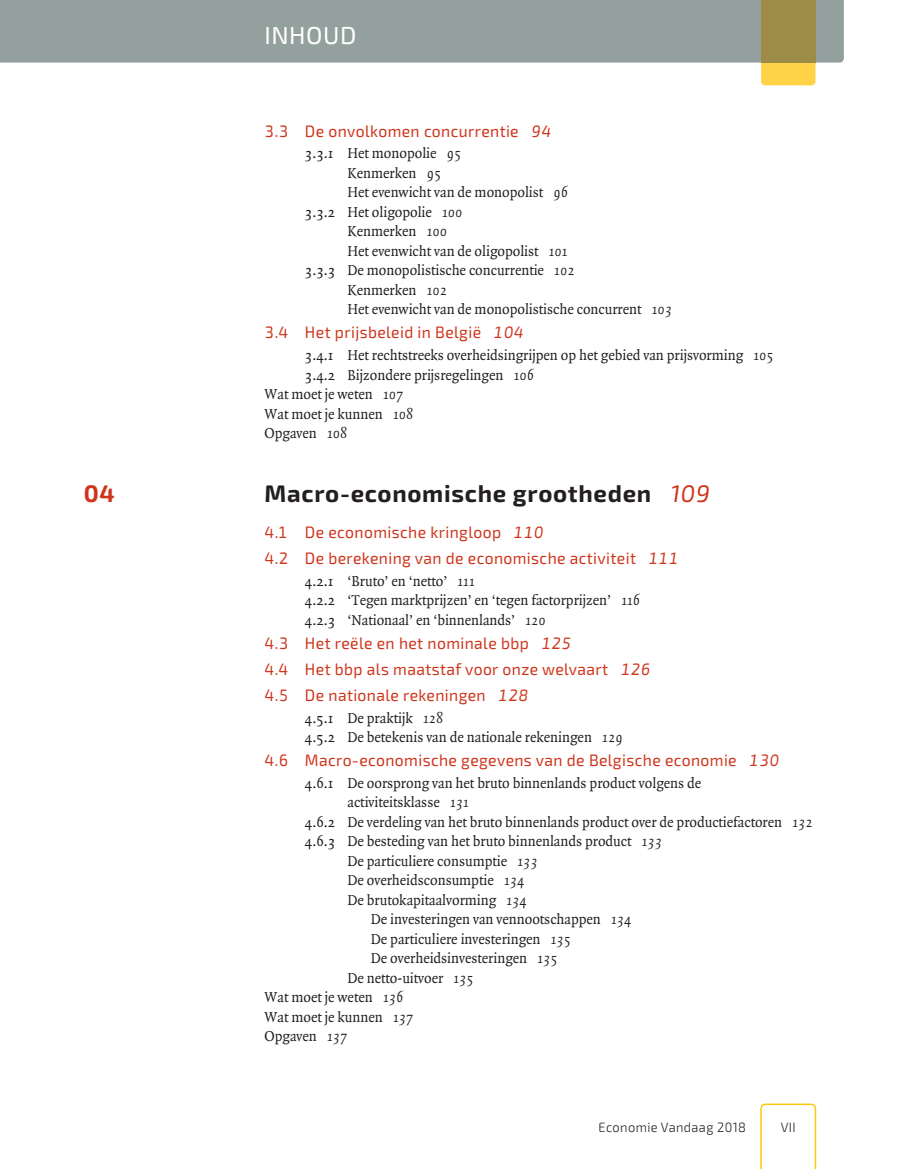
<style>
.page{position:relative;width:913px;height:1169px;background:#fff}
.page>*{position:absolute;margin:0;border:0;box-sizing:border-box;transform-origin:0 0}
.t1{font:24.6px "Exo 2";letter-spacing:.02em;color:#fff}
.t2{font:700 24px "Exo 2";letter-spacing:.03em;color:#231f20}
.t3{font:700 24px "Exo 2";color:#cf351c}
.t4{font:16.5px/26.2px "Exo 2";letter-spacing:.025em;color:#cf351c;scale:.95 1}
.t5{font:15.45px/19.5px "Quadraat";letter-spacing:-.005em;color:#231f20;scale:.95 1}
.t6{font:300 13.5px "Exo 2";letter-spacing:.03em;color:#231f20;scale:.95 1}
.s1{font-style:italic}
.s2{font-weight:400;font-style:italic;color:#cf351c}
</style>
<div class="page">
<div style="left:0;top:0;width:843px;height:63px;background:#94a09e"></div>
<svg style="left:761px;top:63px;width:54px;height:22px"></svg>
<div style="left:761px;top:0;width:54px;height:63px;background:#9c8c48"></div>
<svg style="left:760px;top:1103px;width:57px;height:65px"></svg>
<h1 class="t1" style="left:264px;top:18px;width:93px">INHOUD</h1>
<p class="t4" style="left:264px;top:117px;width:303px">3.3 De onvolkomen concurrentie <span class="s1">94</span></p>
<p class="t5" style="left:305px;top:144px;width:166px">3.3.1 Het monopolie <span class="s1">95</span></p>
<p class="t5" style="left:347px;top:164px;width:100px">Kenmerken <span class="s1">95</span></p>
<p class="t5" style="left:347px;top:183px;width:234px">Het evenwicht van de monopolist <span class="s1">96</span></p>
<p class="t5" style="left:305px;top:203px;width:167px">3.3.2 Het oligopolie <span class="s1">100</span></p>
<p class="t5" style="left:347px;top:222px;width:106px">Kenmerken <span class="s1">100</span></p>
<p class="t5" style="left:347px;top:242px;width:233px">Het evenwicht van de oligopolist <span class="s1">101</span></p>
<p class="t5" style="left:305px;top:261px;width:285px">3.3.3 De monopolistische concurrentie <span class="s1">102</span></p>
<p class="t5" style="left:347px;top:281px;width:106px">Kenmerken <span class="s1">102</span></p>
<p class="t5" style="left:347px;top:300px;width:343px">Het evenwicht van de monopolistische concurrent <span class="s1">103</span></p>
<p class="t4" style="left:264px;top:319px;width:274px">3.4 Het prijsbeleid in België <span class="s1">104</span></p>
<p class="t5" style="left:305px;top:346px;width:495px">3.4.1 Het rechtstreeks overheidsingrijpen op het gebied van prijsvorming <span class="s1">105</span></p>
<p class="t5" style="left:305px;top:365px;width:243px">3.4.2 Bijzondere prijsregelingen <span class="s1">106</span></p>
<p class="t5" style="left:264px;top:385px;width:148px">Wat moet je weten <span class="s1">107</span></p>
<p class="t5" style="left:264px;top:404px;width:158px">Wat moet je kunnen <span class="s1">108</span></p>
<p class="t5" style="left:264px;top:424px;width:89px">Opgaven <span class="s1">108</span></p>
<h2 class="t3" style="left:84px;top:475px;width:32px">04</h2>
<h2 class="t2" style="left:264px;top:475px;width:446px">Macro-economische grootheden <span class="s2">109</span></h2>
<p class="t4" style="left:264px;top:518px;width:437px">4.1 De economische kringloop <span class="s1">110<br></span>4.2 De berekening van de economische activiteit <span class="s1">111</span></p>
<p class="t5" style="left:305px;top:571px;width:354px">4.2.1 ‘Bruto’ en ‘netto’ <span class="s1">111<br></span>4.2.2 ‘Tegen marktprijzen’ en ‘tegen factorprijzen’ <span class="s1">116<br></span>4.2.3 ‘Nationaal’ en ‘binnenlands’ <span class="s1">120</span></p>
<p class="t4" style="left:264px;top:629px;width:408px">4.3 Het reële en het nominale bbp <span class="s1">125<br></span>4.4 Het bbp als maatstaf voor onze welvaart <span class="s1">126<br></span>4.5 De nationale rekeningen <span class="s1">128</span></p>
<p class="t5" style="left:305px;top:708px;width:336px">4.5.1 De praktijk <span class="s1">128<br></span>4.5.2 De betekenis van de nationale rekeningen <span class="s1">129</span></p>
<p class="t4" style="left:264px;top:746px;width:543px">4.6 Macro-economische gegevens van de Belgische economie <span class="s1">130</span></p>
<p class="t5" style="left:305px;top:773px;width:418px">4.6.1 De oorsprong van het bruto binnenlands product volgens de</p>
<p class="t5" style="left:347px;top:793px;width:129px">activiteitsklasse <span class="s1">131</span></p>
<p class="t5" style="left:305px;top:812px;width:536px">4.6.2 De verdeling van het bruto binnenlands product over de productiefactoren <span class="s1">132</span></p>
<p class="t5" style="left:305px;top:832px;width:377px">4.6.3 De besteding van het bruto binnenlands product <span class="s1">133</span></p>
<p class="t5" style="left:347px;top:851px;width:202px">De particuliere consumptie <span class="s1">133</span></p>
<p class="t5" style="left:347px;top:871px;width:188px">De overheidsconsumptie <span class="s1">134</span></p>
<p class="t5" style="left:347px;top:890px;width:190px">De brutokapitaalvorming <span class="s1">134</span></p>
<p class="t5" style="left:371px;top:910px;width:276px">De investeringen van vennootschappen <span class="s1">134</span></p>
<p class="t5" style="left:371px;top:929px;width:212px">De particuliere investeringen <span class="s1">135</span></p>
<p class="t5" style="left:371px;top:949px;width:198px">De overheidsinvesteringen <span class="s1">135</span></p>
<p class="t5" style="left:347px;top:968px;width:135px">De netto-uitvoer <span class="s1">135</span></p>
<p class="t5" style="left:264px;top:988px;width:148px">Wat moet je weten <span class="s1">136</span></p>
<p class="t5" style="left:264px;top:1007px;width:158px">Wat moet je kunnen <span class="s1">137</span></p>
<p class="t5" style="left:264px;top:1027px;width:89px">Opgaven <span class="s1">137</span></p>
<p class="t6" style="left:598px;top:1117px;width:156px">Economie Vandaag 2018</p>
<p class="t6" style="left:780px;top:1117px;width:17px">VII</p>
</div>
